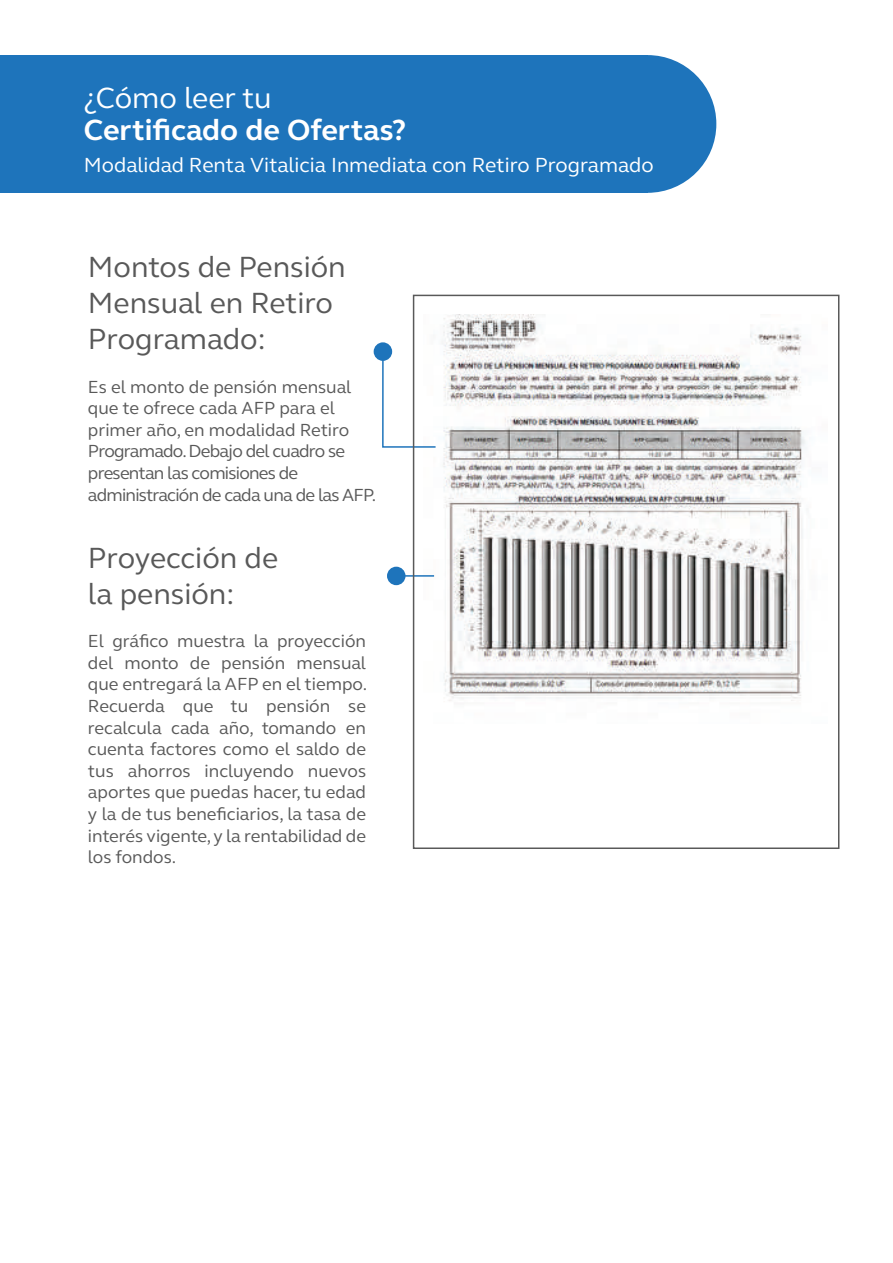
<style>
.page{position:relative;width:893px;height:1263px;background:#fff}
.page>*{position:absolute;margin:0;border:0;box-sizing:border-box;transform-origin:0 0}
.t1{font:30px/36px "FS Elliot Pro";color:#595959}
.t2{font:700 30px "FS Elliot Pro";color:#fff}
.t3{font:30px "FS Elliot Pro";color:#fff}
.t4{font:21px "FS Elliot Pro";color:#fff}
.t5{font:18px/21.6px "FS Elliot Pro";letter-spacing:-.01em;color:#595959;text-align:justify}
.t6{font:18px/21.6px "FS Elliot Pro";letter-spacing:-.04em;color:#595959}
</style>
<div class="page">
<img style="left:434px;top:314px;width:372px;height:387px">
<hr style="left:396px;top:575px;width:38px;height:2px;background:#1e74bb">
<svg style="left:382px;top:350px;width:55px;height:98px"></svg>
<div style="left:374px;top:342px;width:18px;height:19px;background:#1e74bb;border-radius:50%"></div>
<div style="left:387px;top:567px;width:18px;height:18px;background:#1e74bb;border-radius:50%"></div>
<div style="left:413px;top:295px;width:426px;height:554px;border:2px solid #595959"></div>
<div style="left:579px;top:55px;width:137px;height:138px;background:#1e74bb;border-radius:50%"></div>
<div style="left:0;top:55px;width:648px;height:138px;background:#1e74bb"></div>
<h1 class="t3" style="left:84px;top:78px;width:189px">¿Cómo leer tu</h1>
<h1 class="t2" style="left:84px;top:110px;width:324px">Certificado de Ofertas?</h1>
<p class="t4" style="left:84px;top:151px;width:571px">Modalidad Renta Vitalicia Inmediata con Retiro Programado</p>
<h1 class="t3" style="left:84px;top:87px;width:215px">Modalidades de</h1>
<h1 class="t2" style="left:84px;top:118px;width:246px">pensión y SCOMP</h1>
<h1 class="t1" style="left:88px;top:248px;width:259px">Montos de Pensión<br>Mensual en Retiro<br>Programado:</h1>
<p class="t6" style="left:88px;top:375px;width:290px">Es el monto de pensión mensual que te ofrece cada AFP para el primer año, en modalidad Retiro<br>Programado. Debajo del cuadro se presentan las comisiones de administración de cada una de las AFP.</p>
<h1 class="t1" style="left:88px;top:539px;width:192px">Proyección de la pensión:</h1>
<p class="t5" style="left:88px;top:630px;width:281px">El gráfico muestra la proyección del monto de pensión mensual que entregará la AFP en el tiempo.<br>Recuerda que tu pensión se recalcula cada año, tomando en cuenta factores como el saldo de tus ahorros incluyendo nuevos aportes que puedas hacer, tu edad y la de tus beneficiarios, la tasa de interés vigente, y la rentabilidad de los fondos.</p>
</div>
